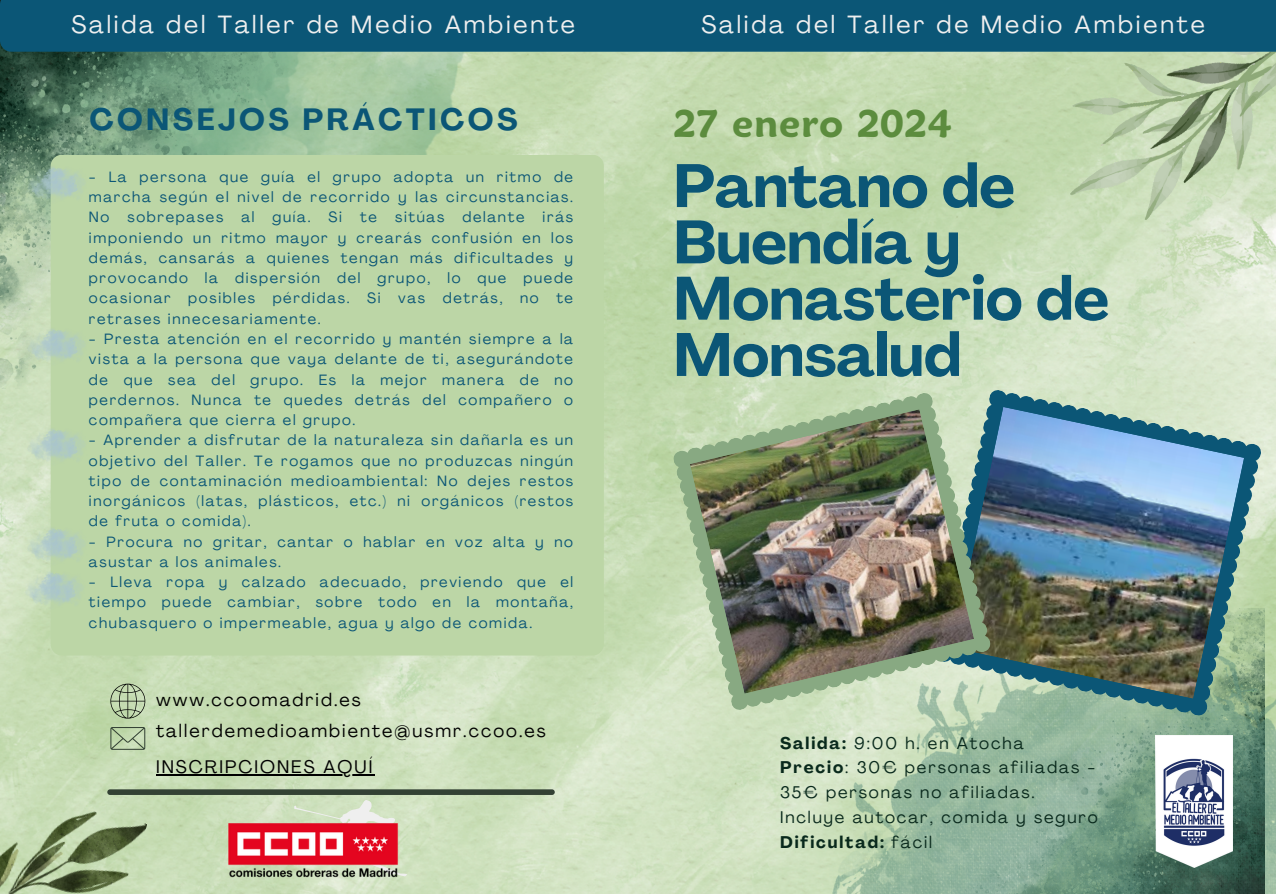
<style>
.page{position:relative;width:1276px;height:894px;background:#fff}
.page>*{position:absolute;margin:0;border:0;box-sizing:border-box;transform-origin:0 0}
.t1{font:700 60.3px/56.2px "Agrandir";color:#0b5676}
.t2{font:40.8px "RTL Jozoor Regular";letter-spacing:.025em;color:#5c8c3e}
.t3{font:700 30.3px "Agrandir";letter-spacing:.115em;color:#0b5676}
.t4{font:24.6px "Agrandir";letter-spacing:.115em;color:#efefef}
.t5{font:18px "Agrandir";letter-spacing:.115em;color:#000}
.t6{font:16.65px "Agrandir";letter-spacing:.115em;color:#09291c}
.t7{font:700 16.65px "Agrandir";letter-spacing:.115em;color:#09291c}
.t8{font:14.7px/20.2px "Agrandir";letter-spacing:.115em;color:#0b5676;text-align:justify}
.s1{font-weight:700}
.s2{font-weight:400}
</style>
<div class="page">
<img style="left:0;top:52px;width:1275px;height:841px">
<img style="left:294px;top:52px;width:220px;height:103px">
<img style="left:0;top:52px;width:294px;height:336px">
<img style="left:0;top:770px;width:147px;height:123px">
<img style="left:831px;top:619px;width:444px;height:274px">
<img style="left:1070px;top:52px;width:205px;height:168px">
<img style="left:1154px;top:735px;width:78px;height:131px">
<div style="left:0;top:0;width:1275px;height:52px;background:#0b5676"></div>
<svg style="left:935px;top:389px;width:325px;height:326px;background:#9dbca7"></svg>
<img style="left:990px;top:407px;width:253px;height:291px">
<svg style="left:673px;top:392px;width:317px;height:318px;background:#aac2a6"></svg>
<img style="left:689px;top:409px;width:284px;height:284px">
<img style="left:214px;top:876px;width:204px;height:11px">
<svg style="left:107px;top:789px;width:447px;height:87px;background:#c3b39b"></svg>
<svg style="left:110px;top:683px;width:35px;height:35px"></svg>
<svg style="left:110px;top:726px;width:35px;height:23px"></svg>
<hr style="left:156px;top:774px;width:218px;height:1px;background:#000">
<div style="left:51px;top:155px;width:552px;height:500px;background:#bcd6a6;border-radius:11px"></div>
<img style="left:27px;top:164px;width:54px;height:40px">
<img style="left:27px;top:326px;width:54px;height:41px">
<img style="left:27px;top:426px;width:54px;height:40px">
<img style="left:27px;top:525px;width:54px;height:41px">
<img style="left:24px;top:569px;width:55px;height:41px">
<p class="t4" style="left:71px;top:15px;width:505px">Salida del Taller de Medio Ambiente</p>
<p class="t4" style="left:701px;top:15px;width:505px">Salida del Taller de Medio Ambiente</p>
<p class="t3" style="left:89px;top:107px;width:429px">CONSEJOS PRÁCTICOS</p>
<p class="t2" style="left:673px;top:87px;width:280px">27 enero 2024</p>
<p class="t8" style="left:89px;top:168px;width:485px">- La persona que guía el grupo adopta un ritmo de marcha según el nivel de recorrido y las circunstancias.<br>No sobrepases al guía. Si te sitúas delante irás imponiendo un ritmo mayor y crearás confusión en los demás, cansarás a quienes tengan más dificultades y provocando la dispersión del grupo, lo que puede ocasionar posibles pérdidas. Si vas detrás, no te retrases innecesariamente.</p>
<p class="t8" style="left:89px;top:330px;width:485px">- Presta atención en el recorrido y mantén siempre a la vista a la persona que vaya delante de ti, asegurándote de que sea del grupo. Es la mejor manera de no perdernos. Nunca te quedes detrás del compañero o compañera que cierra el grupo.</p>
<p class="t8" style="left:89px;top:431px;width:485px">- Aprender a disfrutar de la naturaleza sin dañarla es un objetivo del Taller. Te rogamos que no produzcas ningún tipo de contaminación medioambiental: No dejes restos inorgánicos (latas, plásticos, etc.) ni orgánicos (restos de fruta o comida).</p>
<p class="t8" style="left:89px;top:532px;width:485px">- Procura no gritar, cantar o hablar en voz alta y no asustar a los animales.</p>
<p class="t8" style="left:89px;top:573px;width:485px">- Lleva ropa y calzado adecuado, previendo que el tiempo puede cambiar, sobre todo en la montaña, chubasquero o impermeable, agua y algo de comida.</p>
<p class="t5" style="left:156px;top:692px;width:206px">www.ccoomadrid.es</p>
<p class="t5" style="left:156px;top:723px;width:391px">tallerdemedioambiente@usmr.ccoo.es</p>
<p class="t5" style="left:156px;top:759px;width:218px">INSCRIPCIONES AQUÍ</p>
<p class="t1" style="left:673px;top:164px;width:343px">Pantano de<br>Buendía y</p>
<p class="t1" style="left:673px;top:276px;width:437px">Monasterio de<br>Monsalud</p>
<p class="t6" style="left:780px;top:735px;width:245px"><span class="s1">Salida:</span> 9:00 h. en Atocha</p>
<p class="t6" style="left:780px;top:760px;width:317px"><span class="s1">Precio</span>: 30€ personas afiliadas -</p>
<p class="t6" style="left:780px;top:785px;width:256px">35€ personas no afiliadas.</p>
<p class="t6" style="left:780px;top:810px;width:319px">Incluye autocar, comida y seguro</p>
<p class="t7" style="left:780px;top:834px;width:154px">Dificultad: <span class="s2">fácil</span></p>
</div>
